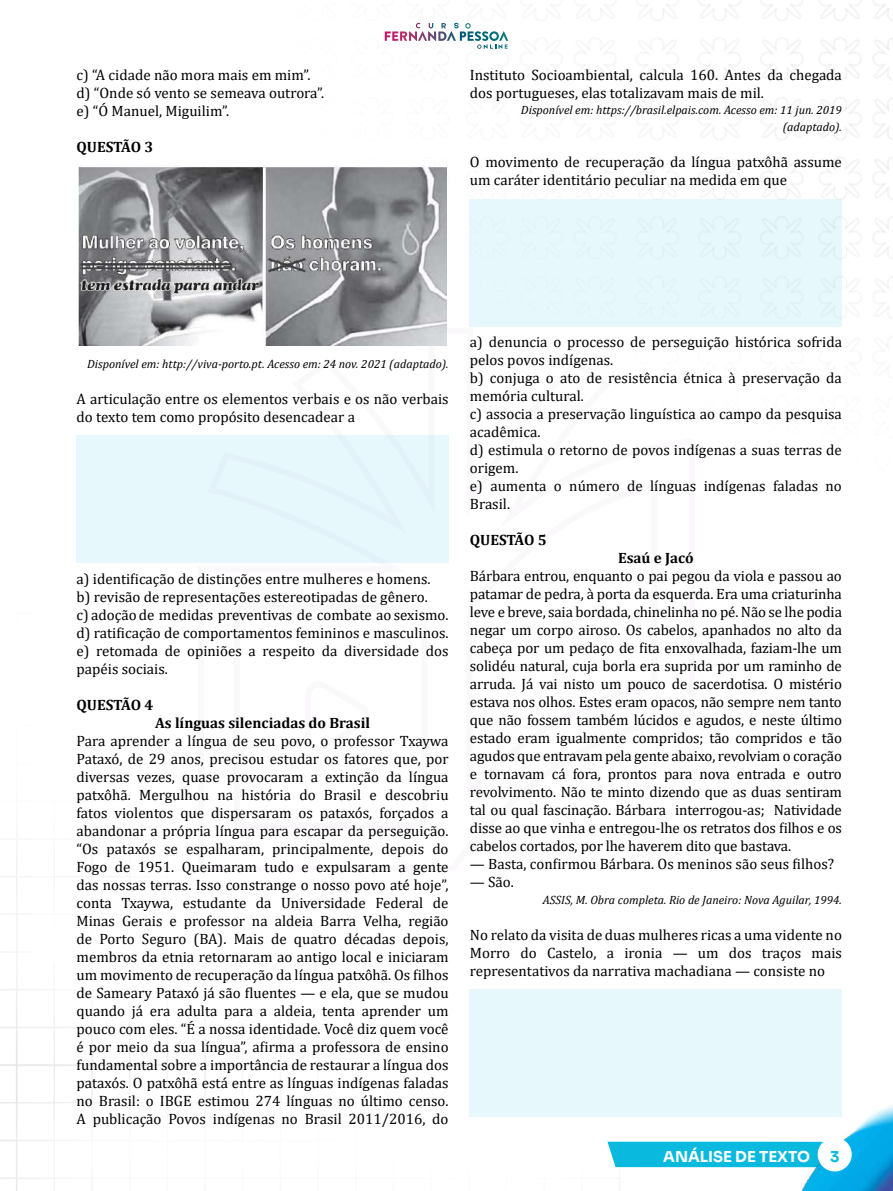
<style>
.page{position:relative;width:893px;height:1191px;background:#fff}
.page>*{position:absolute;margin:0;border:0;box-sizing:border-box;transform-origin:0 0}
.t1{font:15px/18px "Cambria";color:#000}
.t2{font:700 15px "Cambria";color:#000}
.t3{font:15px "Sora";color:#fff}
.t4{font:15px "Sora";color:#0ab9de}
.t5{font:italic 12px/16.5px "Cambria";color:#000;text-align:right}
</style>
<div class="page">
<img style="left:0;top:0;width:893px;height:1191px">
<svg style="left:195px;top:325px;width:505px;height:548px"></svg>
<svg style="left:409px;top:23px;width:99px;height:26px"></svg>
<img style="left:79px;top:165px;width:367px;height:180px">
<div style="left:77px;top:435px;width:372px;height:128px;background:#e6f8fb"></div>
<div style="left:470px;top:199px;width:372px;height:127px;background:#e6f8fb"></div>
<div style="left:470px;top:988px;width:372px;height:128px;background:#e6f8fb"></div>
<p class="t1" style="left:77px;top:66px;width:249px">c) “A cidade não mora mais em mim”. d) “Onde só vento se semeava outrora”. e) “Ó Manuel, Miguilim”.</p>
<p class="t2" style="left:77px;top:136px;width:78px">QUESTÃO 3</p>
<p class="t1" style="left:470px;top:66px;width:374px">Instituto Socioambiental, calcula 160. Antes da chegada dos portugueses, elas totalizavam mais de mil.</p>
<p class="t5" style="left:521px;top:101px;width:322px">Disponível em: https://brasil.elpais.com. Acesso em: 11 jun. 2019 (adaptado).</p>
<p class="t1" style="left:470px;top:153px;width:374px">O movimento de recuperação da língua patxôhã assume um caráter identitário peculiar na medida em que</p>
<p class="t5" style="left:87px;top:355px;width:363px">Disponível em: http://viva-porto.pt. Acesso em: 24 nov. 2021 (adaptado).</p>
<p class="t1" style="left:77px;top:390px;width:374px">A articulação entre os elementos verbais e os não verbais do texto tem como propósito desencadear a</p>
<p class="t1" style="left:77px;top:570px;width:374px">a) identificação de distinções entre mulheres e homens.<br>b) revisão de representações estereotipadas de gênero.<br>c) adoção de medidas preventivas de combate ao sexismo. d) ratificação de comportamentos femininos e masculinos. e) retomada de opiniões a respeito da diversidade dos papéis sociais.</p>
<p class="t2" style="left:77px;top:694px;width:78px">QUESTÃO 4</p>
<p class="t2" style="left:155px;top:712px;width:216px">As línguas silenciadas do Brasil</p>
<p class="t1" style="left:77px;top:732px;width:374px;text-align:justify">Para aprender a língua de seu povo, o professor Txaywa Pataxó, de 29 anos, precisou estudar os fatores que, por diversas vezes, quase provocaram a extinção da língua patxôhã. Mergulhou na história do Brasil e descobriu fatos violentos que dispersaram os pataxós, forçados a abandonar a própria língua para escapar da perseguição. “Os pataxós se espalharam, principalmente, depois do Fogo de 1951. Queimaram tudo e expulsaram a gente das nossas terras. Isso constrange o nosso povo até hoje”, conta Txaywa, estudante da Universidade Federal de Minas Gerais e professor na aldeia Barra Velha, região de Porto Seguro (BA). Mais de quatro décadas depois, membros da etnia retornaram ao antigo local e iniciaram um movimento de recuperação da língua patxôhã. Os filhos de Sameary Pataxó já são fluentes — e ela, que se mudou quando já era adulta para a aldeia, tenta aprender um pouco com eles. “É a nossa identidade. Você diz quem você é por meio da sua língua”, afirma a professora de ensino fundamental sobre a importância de restaurar a língua dos pataxós. O patxôhã está entre as línguas indígenas faladas no Brasil: o IBGE estimou 274 línguas no último censo.<br>A publicação Povos indígenas no Brasil 2011/2016, do</p>
<p class="t1" style="left:470px;top:333px;width:374px">a) denuncia o processo de perseguição histórica sofrida pelos povos indígenas.<br>b) conjuga o ato de resistência étnica à preservação da memória cultural.<br>c) associa a preservação linguística ao campo da pesquisa acadêmica.<br>d) estimula o retorno de povos indígenas a suas terras de origem.<br>e) aumenta o número de línguas indígenas faladas no Brasil.</p>
<p class="t2" style="left:470px;top:529px;width:78px">QUESTÃO 5</p>
<p class="t2" style="left:618px;top:547px;width:77px">Esaú e Jacó</p>
<p class="t1" style="left:470px;top:567px;width:374px;text-align:justify">Bárbara entrou, enquanto o pai pegou da viola e passou ao patamar de pedra, à porta da esquerda. Era uma criaturinha leve e breve, saia bordada, chinelinha no pé. Não se lhe podia negar um corpo airoso. Os cabelos, apanhados no alto da cabeça por um pedaço de fita enxovalhada, faziam-lhe um solidéu natural, cuja borla era suprida por um raminho de arruda. Já vai nisto um pouco de sacerdotisa. O mistério estava nos olhos. Estes eram opacos, não sempre nem tanto que não fossem também lúcidos e agudos, e neste último estado eram igualmente compridos; tão compridos e tão agudos que entravam pela gente abaixo, revolviam o coração e tornavam cá fora, prontos para nova entrada e outro revolvimento. Não te minto dizendo que as duas sentiram tal ou qual fascinação. Bárbara interrogou-as; Natividade disse ao que vinha e entregou-lhe os retratos dos filhos e os cabelos cortados, por lhe haverem dito que bastava.</p>
<p class="t1" style="left:470px;top:855px;width:366px">— Basta, confirmou Bárbara. Os meninos são seus filhos?</p>
<p class="t1" style="left:470px;top:873px;width:46px">— São.</p>
<p class="t5" style="left:543px;top:890px;width:301px">ASSIS, M. Obra completa. Rio de Janeiro: Nova Aguilar, 1994.</p>
<p class="t1" style="left:470px;top:925px;width:374px;text-align:justify">No relato da visita de duas mulheres ricas a uma vidente no Morro do Castelo, a ironia — um dos traços mais representativos da narrativa machadiana — consiste no</p>
<p class="t3" style="left:663px;top:1143px;width:148px">ANÁLISE DE TEXTO</p>
<p class="t4" style="left:830px;top:1143px;width:11px">3</p>
</div>
